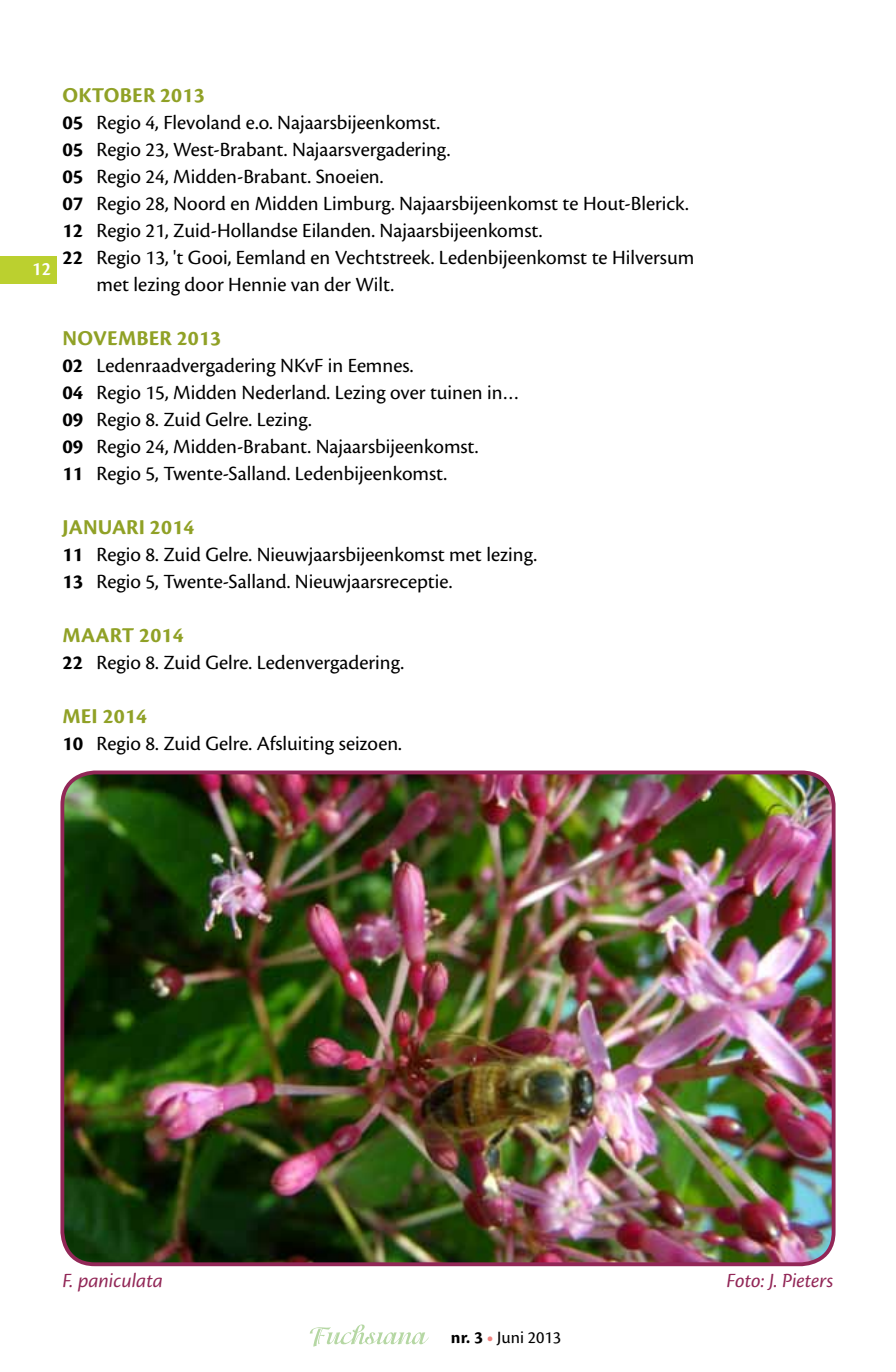
<style>
.page{position:relative;width:896px;height:1372px;background:#fff}
.page>*{position:absolute;margin:0;border:0;box-sizing:border-box;transform-origin:0 0}
.t1{font:700 22px "Cronos Pro";letter-spacing:.01em;color:#90a126}
.t2{font:21px/27px "Cronos Pro";color:#000}
.t3{font:italic 21px "Cronos Pro";color:#922757}
.t4{font:600 20px "Cronos Pro";color:#fff;scale:.96 1}
.t5{font:18px "Cronos Pro";color:#000}
.s1{font-weight:700}
.s2{font-weight:700;color:#f08481}
</style>
<div class="page">
<img style="left:62px;top:772px;width:771px;height:492px">
<div style="left:60px;top:771px;width:775px;height:495px;border:4px solid #922757;border-radius:32px"></div>
<div style="left:0;top:256px;width:57px;height:27px;background:#bbd02f"></div>
<svg style="left:310px;top:1324px;width:119px;height:23px"></svg>
<p class="t4" style="left:32px;top:258px;width:21px">12</p>
<p class="t1" style="left:62px;top:83px;width:144px">OKTOBER 2013</p>
<p class="t2" style="left:62px;top:109px;width:378px"><span class="s1">05</span> Regio 4, Flevoland e.o. Najaarsbijeenkomst.</p>
<p class="t2" style="left:62px;top:136px;width:388px"><span class="s1">05</span> Regio 23, West-Brabant. Najaarsvergadering.</p>
<p class="t2" style="left:62px;top:163px;width:321px"><span class="s1">05</span> Regio 24, Midden-Brabant. Snoeien.</p>
<p class="t2" style="left:62px;top:190px;width:626px"><span class="s1">07</span> Regio 28, Noord en Midden Limburg. Najaarsbijeenkomst te Hout-Blerick.</p>
<p class="t2" style="left:62px;top:217px;width:480px"><span class="s1">12</span> Regio 21, Zuid-Hollandse Eilanden. Najaarsbijeenkomst.</p>
<p class="t2" style="left:62px;top:244px;width:633px"><span class="s1">22</span> Regio 13, 't Gooi, Eemland en Vechtstreek. Ledenbijeenkomst te Hilversum</p>
<p class="t2" style="left:96px;top:271px;width:298px">met lezing door Hennie van der Wilt.</p>
<p class="t1" style="left:62px;top:326px;width:31px">NOVEM</p>
<p class="t1" style="left:136px;top:326px;width:86px">BER 2013</p>
<p class="t2" style="left:62px;top:352px;width:458px"><span class="s1">02</span> Ledenraadvergadering NKvF in Eemnes.<br><span class="s1">04</span> Regio 15, Midden Nederland. Lezing over tuinen in… <span class="s1">09</span> Regio 8. Zuid Gelre. Lezing.<br><span class="s1">09</span> Regio 24, Midden-Brabant. Najaarsbijeenkomst.<br><span class="s1">11</span> Regio 5, Twente-Salland. Ledenbijeenkomst.</p>
<p class="t1" style="left:62px;top:515px;width:20px">JANUARI</p>
<p class="t1" style="left:150px;top:515px;width:46px">2014</p>
<p class="t2" style="left:62px;top:541px;width:475px"><span class="s1">11</span> Regio 8. Zuid Gelre. Nieuwjaarsbijeenkomst met lezing.<br><span class="s1">13</span> Regio 5, Twente-Salland. Nieuwjaarsreceptie.</p>
<p class="t1" style="left:62px;top:623px;width:123px">MAART 2014</p>
<p class="t2" style="left:62px;top:649px;width:342px"><span class="s1">22</span> Regio 8. Zuid Gelre. Ledenvergadering.</p>
<p class="t1" style="left:62px;top:704px;width:86px">MEI 2014</p>
<p class="t2" style="left:62px;top:730px;width:340px"><span class="s1">10</span> Regio 8. Zuid Gelre. Afsluiting seizoen.</p>
<p class="t3" style="left:62px;top:1268px;width:102px">F. paniculata</p>
<p class="t3" style="left:726px;top:1268px;width:108px">Foto: J. Pieters</p>
<p class="t5" style="left:451px;top:1327px;width:112px"><span class="s1">NR. 3</span> <span class="s2">•</span> Juni 2013</p>
</div>
